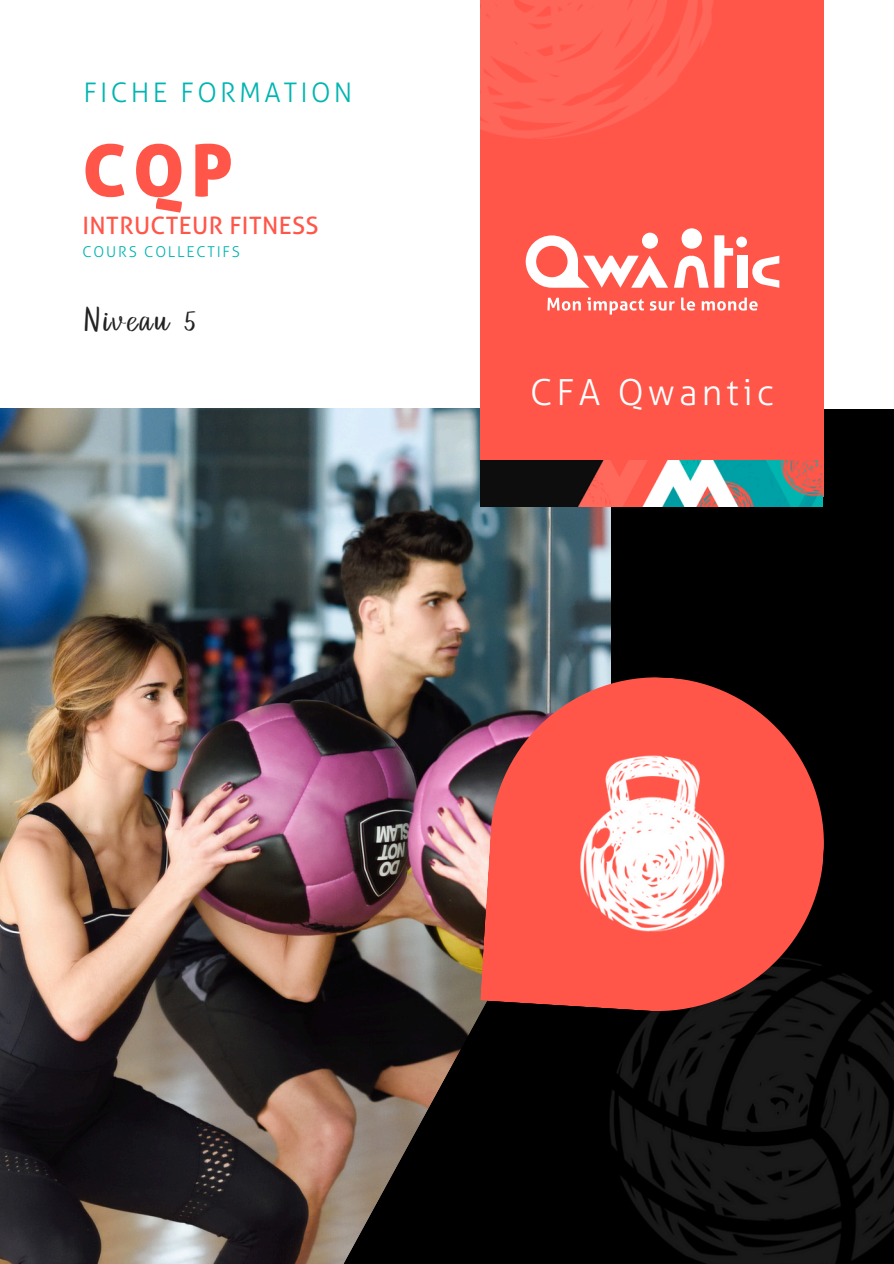
<style>
.page{position:relative;width:894px;height:1264px;background:#fff}
.page>*{position:absolute;margin:0;border:0;box-sizing:border-box;transform-origin:0 0}
.t1{font:72px "Aller Display";color:#ff5649}
.t2{font:300 36px "Aller";letter-spacing:.115em;color:#fff}
.t3{font:30px "Back To School";letter-spacing:.095em;color:#222}
.t4{font:300 27px "Aller";letter-spacing:.12em;color:#00b5b1}
.t5{font:24px "Aller";letter-spacing:.015em;color:#ff5649}
.t6{font:300 15px "Aller";letter-spacing:.12em;color:#00b5b1}
</style>
<div class="page">
<img style="left:0;top:408px;width:324px;height:855px">
<img style="left:324px;top:408px;width:569px;height:855px">
<div style="left:480px;top:0;width:343px;height:497px;background:#ff5649"></div>
<svg style="left:547px;top:298px;width:33px;height:12px"></svg>
<svg style="left:587px;top:297px;width:56px;height:17px"></svg>
<svg style="left:641px;top:233px;width:16px;height:16px"></svg>
<svg style="left:649px;top:301px;width:25px;height:9px"></svg>
<svg style="left:681px;top:297px;width:14px;height:13px"></svg>
<div style="left:681px;top:228px;width:20px;height:21px;background:#fff;border-radius:50%"></div>
<svg style="left:525px;top:235px;width:183px;height:53px"></svg>
<div style="left:736px;top:237px;width:10px;height:10px;background:#fff;border-radius:50%"></div>
<div style="left:736px;top:256px;width:10px;height:32px;background:#fff"></div>
<svg style="left:714px;top:235px;width:19px;height:53px"></svg>
<svg style="left:752px;top:256px;width:27px;height:32px"></svg>
<svg style="left:701px;top:297px;width:56px;height:13px"></svg>
<img style="left:480px;top:461px;width:342px;height:46px">
<img style="left:480px;top:0;width:234px;height:139px">
<img style="left:562px;top:918px;width:331px;height:345px">
<svg style="left:480px;top:672px;width:349px;height:344px;background:#6a3432"></svg>
<svg style="left:504px;top:693px;width:305px;height:304px;background:#df4e44"></svg>
<img style="left:553px;top:746px;width:198px;height:192px">
<p class="t4" style="left:83px;top:77px;width:270px">FICHE FORMATION</p>
<h1 class="t1" style="left:82px;top:130px;width:152px">CQP</h1>
<h5 class="t5" style="left:82px;top:211px;width:237px">INTRUCTEUR FITNESS</h5>
<p class="t6" style="left:82px;top:243px;width:159px">COURS COLLECTIFS</p>
<p class="t3" style="left:83px;top:303px;width:115px">Niveau 5</p>
<p class="t2" style="left:530px;top:371px;width:245px">CFA Qwantic</p>
</div>
